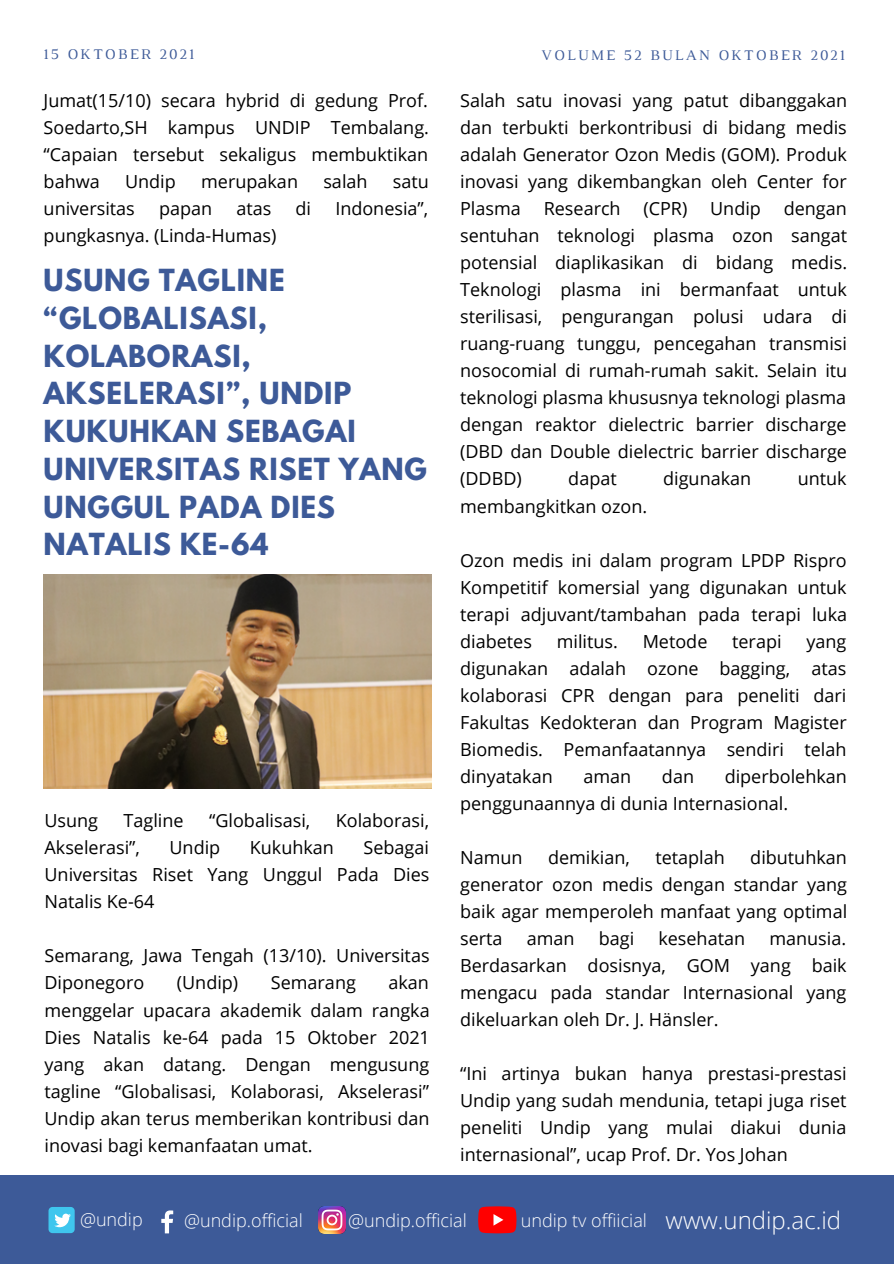
<style>
.page{position:relative;width:894px;height:1264px;background:#fff}
.page>*{position:absolute;margin:0;border:0;box-sizing:border-box;transform-origin:0 0}
.t1{font:700 27px/37.7px "League Spartan";letter-spacing:.03em;color:#3d5a98}
.t2{font:300 24px "Open Sans";color:#fff}
.t3{font:18px/27px "Open Sans";color:#000;text-align:justify}
.t4{font:300 18px "Open Sans";color:#fff}
.t5{font:15px "Luthier";letter-spacing:.14em;color:#3d5a98}
</style>
<div class="page">
<div style="left:0;top:1175px;width:893px;height:88px;background:#3d5a98"></div>
<div style="left:48px;top:1206px;width:27px;height:27px;background:#3fc6ee;border-radius:4px"></div>
<svg style="left:54px;top:1213px;width:17px;height:14px"></svg>
<svg style="left:161px;top:1210px;width:12px;height:23px"></svg>
<svg style="left:478px;top:1206px;width:38px;height:27px"></svg>
<img style="left:318px;top:1206px;width:27px;height:27px">
<img style="left:44px;top:574px;width:387px;height:214px">
<p class="t5" style="left:44px;top:49px;width:152px">15 OKTOBER 2021</p>
<p class="t5" style="left:541px;top:49px;width:305px">VOLUME 52 BULAN OKTOBER 2021</p>
<p class="t3" style="left:44px;top:86px;width:387px">Jumat(15/10) secara hybrid di gedung Prof.<br>Soedarto,SH kampus UNDIP Tembalang. “Capaian tersebut sekaligus membuktikan bahwa</p>
<p class="t3" style="left:125px;top:168px;width:52px">Undip</p>
<p class="t3" style="left:201px;top:168px;width:98px">merupakan</p>
<p class="t3" style="left:323px;top:168px;width:46px">salah</p>
<p class="t3" style="left:393px;top:168px;width:38px">satu</p>
<p class="t3" style="left:44px;top:195px;width:93px">universitas</p>
<p class="t3" style="left:159px;top:195px;width:55px">papan</p>
<p class="t3" style="left:236px;top:195px;width:36px">atas</p>
<p class="t3" style="left:295px;top:195px;width:17px">di</p>
<p class="t3" style="left:335px;top:195px;width:94px">Indonesia”,</p>
<p class="t3" style="left:44px;top:222px;width:234px">pungkasnya. (Linda-Humas)</p>
<p class="t1" style="left:44px;top:265px;width:385px">USUNG TAGLINE “GLOBALISASI,<br>KOLABORASI,<br>AKSELERASI”, UNDIP<br>KUKUHKAN SEBAGAI<br>UNIVERSITAS RISET YANG<br>UNGGUL PADA DIES<br>NATALIS KE-64</p>
<p class="t3" style="left:44px;top:806px;width:55px">Usung</p>
<p class="t3" style="left:123px;top:806px;width:62px">Tagline</p>
<p class="t3" style="left:209px;top:806px;width:103px">“Globalisasi,</p>
<p class="t3" style="left:335px;top:806px;width:95px">Kolaborasi,</p>
<p class="t3" style="left:44px;top:833px;width:97px">Akselerasi”,</p>
<p class="t3" style="left:169px;top:833px;width:52px">Undip</p>
<p class="t3" style="left:250px;top:833px;width:86px">Kukuhkan</p>
<p class="t3" style="left:44px;top:833px;width:386px;text-indent:319px">Sebagai Universitas Riset Yang Unggul Pada Dies Natalis Ke-64</p>
<p class="t3" style="left:44px;top:941px;width:386px">Semarang, Jawa Tengah (13/10). Universitas<br>Diponegoro</p>
<p class="t3" style="left:44px;top:969px;width:387px;text-indent:344px">akan menggelar upacara akademik dalam rangka Dies Natalis ke-64 pada 15 Oktober 2021 yang akan datang. Dengan mengusung tagline “Globalisasi, Kolaborasi, Akselerasi” Undip akan terus memberikan kontribusi dan inovasi bagi kemanfaatan umat.</p>
<p class="t3" style="left:177px;top:969px;width:63px">(Undip)</p>
<p class="t3" style="left:271px;top:969px;width:87px">Semarang</p>
<p class="t3" style="left:460px;top:86px;width:388px">Salah satu inovasi yang patut dibanggakan dan terbukti berkontribusi di bidang medis adalah Generator Ozon Medis (GOM). Produk inovasi yang dikembangkan oleh Center for Plasma</p>
<p class="t3" style="left:460px;top:195px;width:388px;text-indent:323px">dengan sentuhan teknologi plasma ozon sangat potensial diaplikasikan di bidang medis.<br>Teknologi plasma ini bermanfaat untuk sterilisasi, pengurangan polusi udara di ruang-ruang tunggu, pencegahan transmisi nosocomial di rumah-rumah sakit. Selain itu teknologi plasma khususnya teknologi plasma dengan reaktor dielectric barrier discharge (DBD dan Double dielectric barrier discharge (DDBD)</p>
<p class="t3" style="left:543px;top:195px;width:78px">Research</p>
<p class="t3" style="left:643px;top:195px;width:45px">(CPR)</p>
<p class="t3" style="left:710px;top:195px;width:52px">Undip</p>
<p class="t3" style="left:568px;top:465px;width:50px">dapat</p>
<p class="t3" style="left:663px;top:465px;width:90px">digunakan</p>
<p class="t3" style="left:797px;top:465px;width:50px">untuk</p>
<p class="t3" style="left:460px;top:492px;width:189px">membangkitkan ozon.</p>
<p class="t3" style="left:460px;top:546px;width:388px">Ozon medis ini dalam program LPDP Rispro Kompetitif komersial yang digunakan untuk terapi adjuvant/tambahan pada terapi luka diabetes</p>
<p class="t3" style="left:556px;top:627px;width:63px">militus.</p>
<p class="t3" style="left:642px;top:627px;width:66px">Metode</p>
<p class="t3" style="left:732px;top:627px;width:51px">terapi</p>
<p class="t3" style="left:460px;top:627px;width:388px;text-indent:346px">yang digunakan adalah ozone bagging, atas kolaborasi CPR dengan para peneliti dari Fakultas Kedokteran dan Program Magister Biomedis. Pemanfaatannya sendiri telah dinyatakan</p>
<p class="t3" style="left:460px;top:762px;width:388px;text-indent:264px">diperbolehkan penggunaannya di dunia Internasional.</p>
<p class="t3" style="left:460px;top:843px;width:64px">Namun</p>
<p class="t3" style="left:548px;top:843px;width:83px">demikian,</p>
<p class="t3" style="left:655px;top:843px;width:71px">tetaplah</p>
<p class="t3" style="left:583px;top:762px;width:49px">aman</p>
<p class="t3" style="left:661px;top:762px;width:34px">dan</p>
<p class="t3" style="left:460px;top:843px;width:388px;text-indent:290px">dibutuhkan generator ozon medis dengan standar yang baik agar memperoleh manfaat yang optimal serta</p>
<p class="t3" style="left:526px;top:924px;width:49px">aman</p>
<p class="t3" style="left:598px;top:924px;width:37px">bagi</p>
<p class="t3" style="left:658px;top:924px;width:88px">kesehatan</p>
<p class="t3" style="left:460px;top:924px;width:388px;text-indent:309px">manusia.<br>Berdasarkan dosisnya, GOM yang baik mengacu pada standar Internasional yang dikeluarkan oleh Dr. J. Hänsler.</p>
<p class="t3" style="left:460px;top:1059px;width:388px">“Ini artinya bukan hanya prestasi-prestasi Undip yang sudah mendunia, tetapi juga riset peneliti Undip yang mulai diakui dunia internasional”, ucap Prof. Dr. Yos Johan</p>
<p class="t4" style="left:80px;top:1207px;width:64px">@undip</p>
<p class="t4" style="left:184px;top:1207px;width:120px">@undip.official</p>
<p class="t4" style="left:348px;top:1207px;width:120px">@undip.official</p>
<p class="t4" style="left:520px;top:1207px;width:128px">undip tv offiicial</p>
<p class="t2" style="left:665px;top:1203px;width:177px">www.undip.ac.id</p>
</div>
